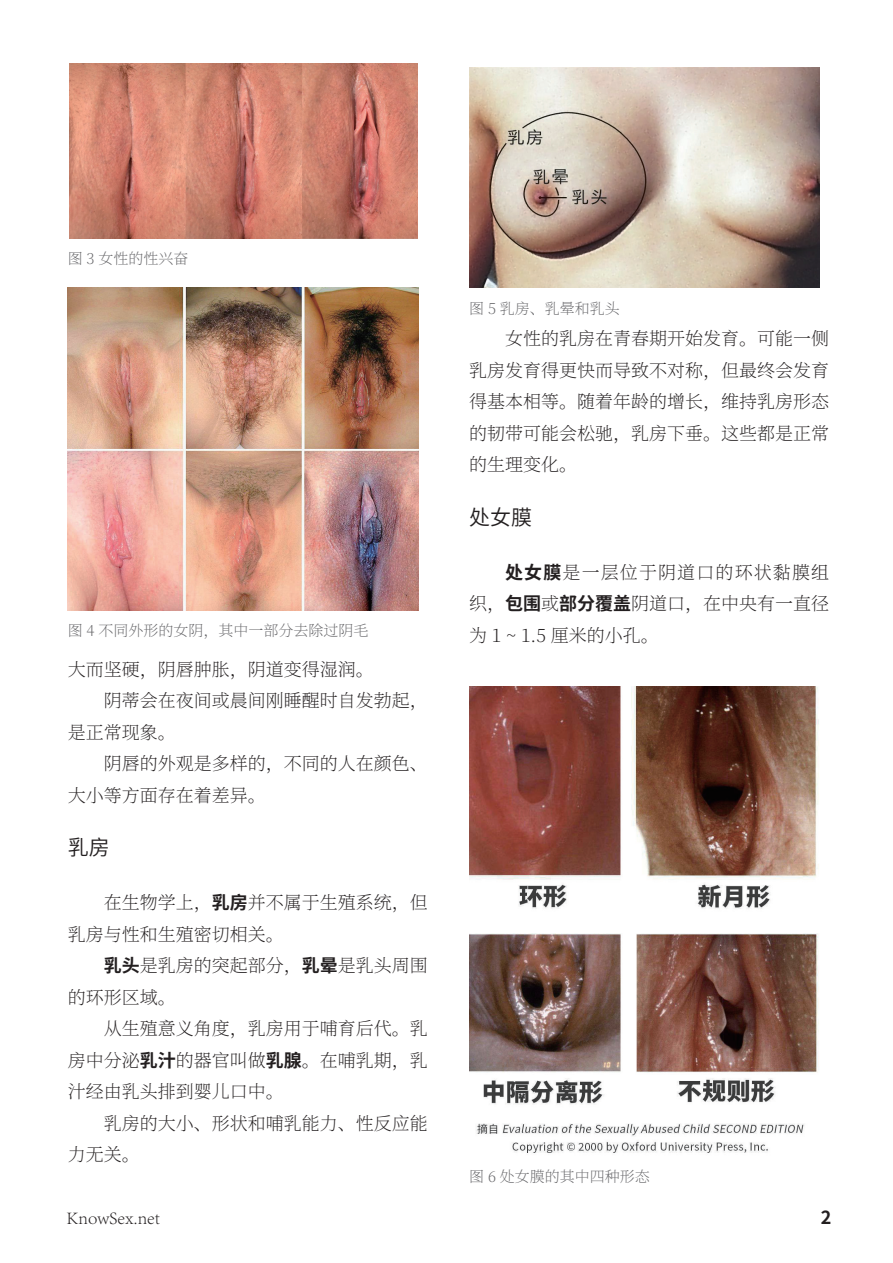
<style>
.page{position:relative;width:893px;height:1263px;background:#fff}
.page>*{position:absolute;margin:0;border:0;box-sizing:border-box;transform-origin:0 0}
.t1{font:21px "Source Han Sans SC";color:#231f20}
.t2{font:200 18px/31.5px "Source Han Serif SC";color:#231f20;text-align:justify}
.t3{font:300 18px "Adobe Song Std";color:#231f20}
.t4{font:700 18px "Source Han Sans SC";color:#231f20}
.t5{font:200 15px "Source Han Serif SC";color:#656568}
.s1{font-family:"Source Han Sans SC";font-weight:700}
</style>
<div class="page">
<img style="left:69px;top:64px;width:348px;height:174px">
<img style="left:68px;top:288px;width:350px;height:322px">
<img style="left:469px;top:67px;width:351px;height:221px">
<img style="left:469px;top:686px;width:350px;height:467px">
<p class="t5" style="left:68px;top:250px;width:122px">图 3 女性的性兴奋</p>
<p class="t5" style="left:68px;top:622px;width:302px">图 4 不同外形的女阴，其中一部分去除过阴毛</p>
<p class="t2" style="left:68px;top:654px;width:308px">大而坚硬，阴唇肿胀，阴道变得湿润。</p>
<p class="t2" style="left:104px;top:685px;width:325px">阴蒂会在夜间或晨间刚睡醒时自发勃起，</p>
<p class="t2" style="left:68px;top:717px;width:110px">是正常现象。</p>
<p class="t2" style="left:104px;top:748px;width:325px">阴唇的外观是多样的，不同的人在颜色、</p>
<p class="t2" style="left:68px;top:780px;width:200px">大小等方面存在着差异。</p>
<p class="t1" style="left:68px;top:836px;width:43px">乳房</p>
<p class="t2" style="left:68px;top:887px;width:361px;text-indent:36px">在生物学上，<span class="s1">乳房</span>并不属于生殖系统，但乳房与性和生殖密切相关。</p>
<p class="t2" style="left:68px;top:950px;width:361px;text-indent:36px"><span class="s1">乳头</span>是乳房的突起部分，<span class="s1">乳晕</span>是乳头周围的环形区域。</p>
<p class="t2" style="left:68px;top:1013px;width:361px;text-indent:36px">从生殖意义角度，乳房用于哺育后代。乳房中分泌<span class="s1">乳汁</span>的器官叫做<span class="s1">乳腺</span>。在哺乳期，乳汁经由乳头排到婴儿口中。</p>
<p class="t2" style="left:68px;top:1107px;width:361px;text-indent:36px">乳房的大小、形状和哺乳能力、性反应能力无关。</p>
<p class="t5" style="left:469px;top:300px;width:152px">图 5 乳房、乳晕和乳头</p>
<p class="t2" style="left:469px;top:323px;width:361px;text-indent:36px">女性的乳房在青春期开始发育。可能一侧乳房发育得更快而导致不对称，但最终会发育得基本相等。随着年龄的增长，维持乳房形态的韧带可能会松驰，乳房下垂。这些都是正常的生理变化。</p>
<p class="t1" style="left:469px;top:505px;width:64px">处女膜</p>
<p class="t2" style="left:469px;top:557px;width:361px;text-indent:36px"><span class="s1">处女膜</span>是一层位于阴道口的环状黏膜组织，<span class="s1">包围</span>或<span class="s1">部分覆盖</span>阴道口，在中央有一直径为 1 ~ 1.5 厘米的小孔。</p>
<p class="t5" style="left:469px;top:1167px;width:182px">图 6 处女膜的其中四种形态</p>
<p class="t3" style="left:67px;top:1207px;width:95px">KnowSex.net</p>
<p class="t4" style="left:821px;top:1207px;width:12px">2</p>
</div>
